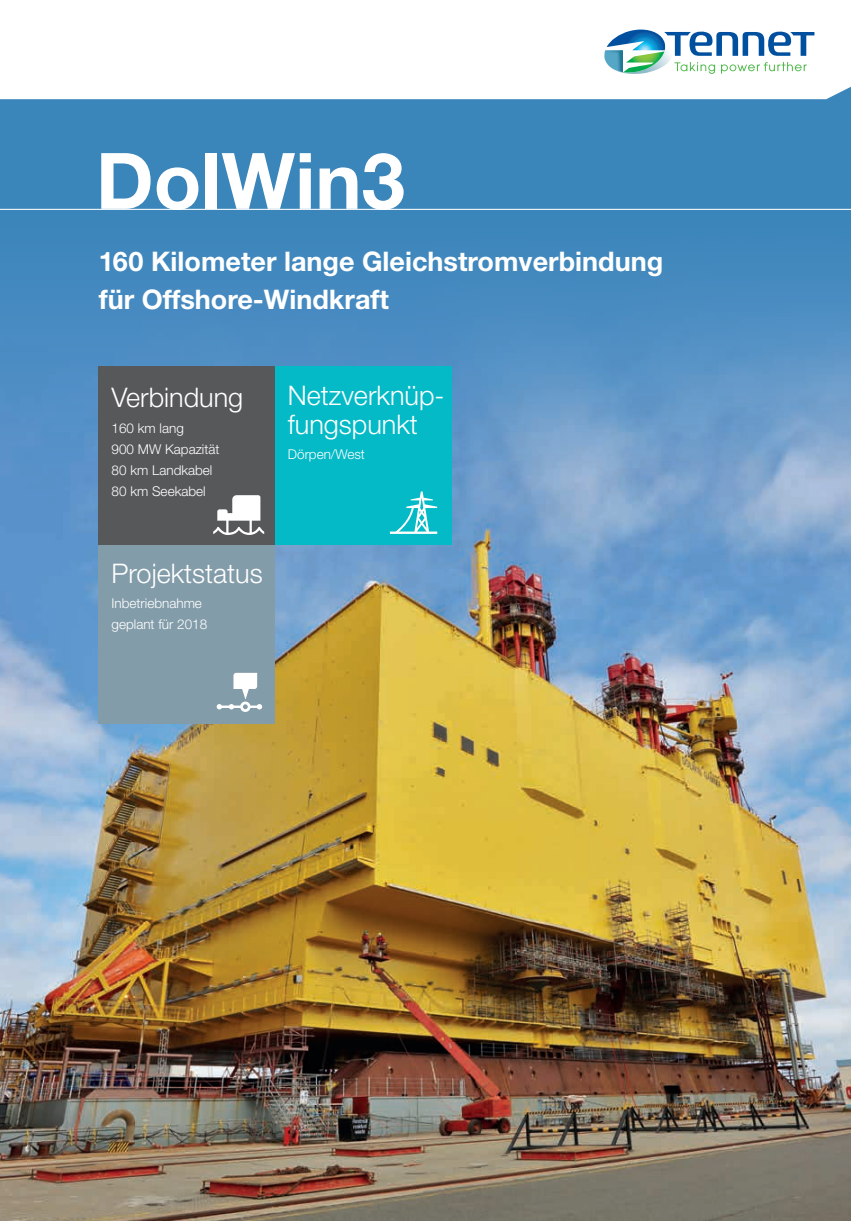
<style>
.page{position:relative;width:851px;height:1221px;background:#fff}
.page>*{position:absolute;margin:0;border:0;box-sizing:border-box;transform-origin:0 0}
.t1{font:700 78px "Helvetica Neue LT";color:#fff}
.t2{font:700 27px/37.5px "Helvetica Neue LT";color:#fff}
.t3{font:300 27px/28.5px "Helvetica Neue LT";color:#fff}
.t4{font:300 13.5px/21px "Helvetica Neue LT";color:#fff}
</style>
<div class="page">
<div style="left:0;top:43px;width:850px;height:1177px;background:#3a85ba"></div>
<img style="left:0;top:274px;width:850px;height:946px">
<div style="left:275px;top:367px;width:176px;height:178px;background:#03bac6"></div>
<svg style="left:390px;top:491px;width:47px;height:43px"></svg>
<div style="left:99px;top:545px;width:176px;height:178px;background:#839ca9"></div>
<svg style="left:217px;top:672px;width:45px;height:40px"></svg>
<div style="left:99px;top:367px;width:176px;height:178px;background:#57585a"></div>
<svg style="left:213px;top:495px;width:51px;height:40px"></svg>
<hr style="left:0;top:209px;width:850px;height:1px;background:#fff">
<div style="left:0;top:29px;width:850px;height:70px;background:#fff"></div>
<svg style="left:602px;top:30px;width:212px;height:45px"></svg>
<h1 class="t1" style="left:96px;top:133px;width:310px">DolWin3</h1>
<h2 class="t2" style="left:99px;top:242px;width:566px">160 Kilometer lange Gleichstromverbindung für Offshore-Windkraft</h2>
<h2 class="t3" style="left:112px;top:383px;width:133px">Verbindung</h2>
<p class="t4" style="left:112px;top:417px;width:109px">160 km lang<br>900 MW Kapazität<br>80 km Landkabel<br>80 km Seekabel</p>
<h2 class="t3" style="left:288px;top:380px;width:158px">Netzverknüp&shy;fungspunkt</h2>
<p class="t4" style="left:288px;top:443px;width:79px">Dörpen/West</p>
<h2 class="t3" style="left:112px;top:558px;width:153px">Projektstatus</h2>
<p class="t4" style="left:112px;top:593px;width:97px">Inbetriebnahme geplant für 2018</p>
</div>
